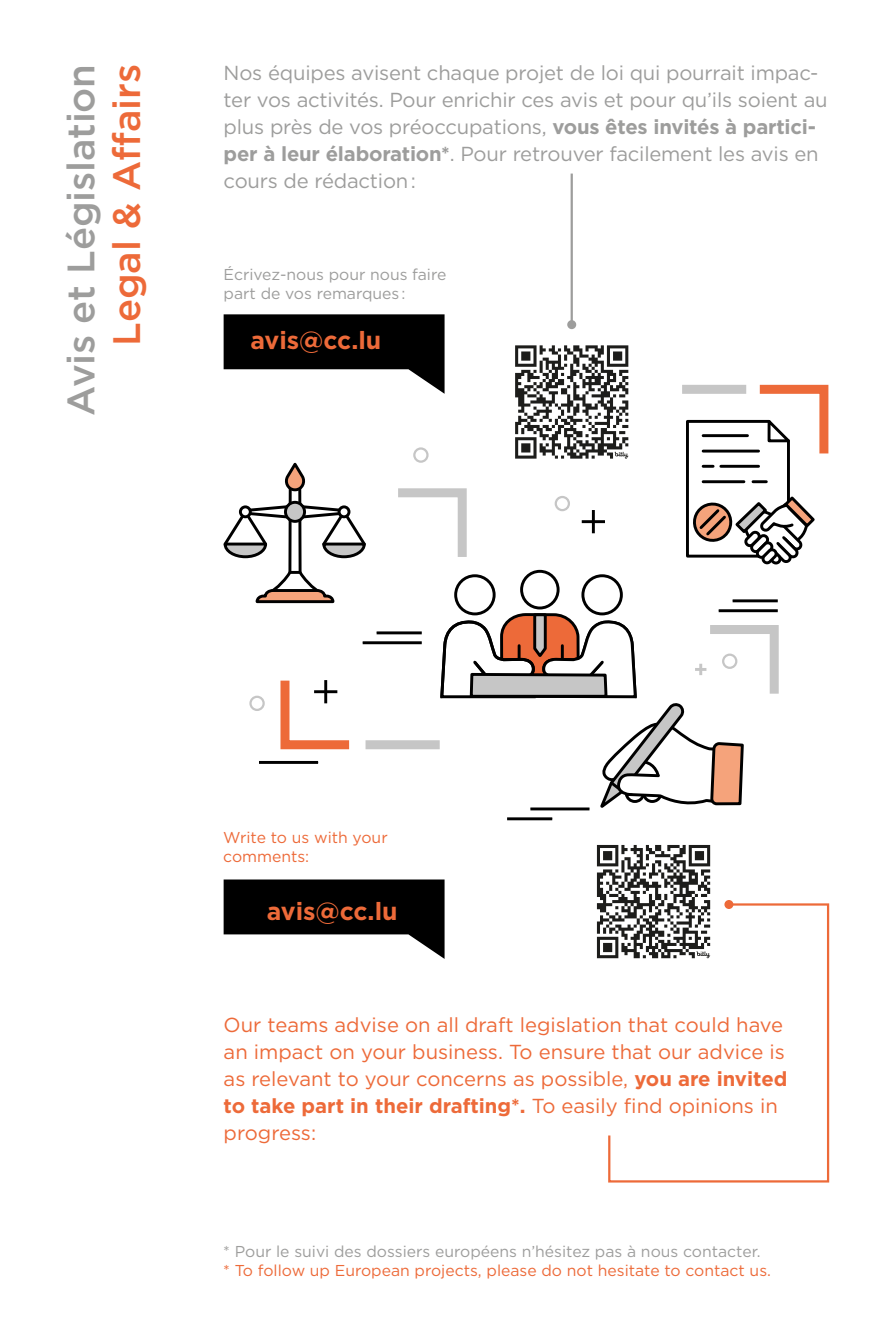
<style>
.page{position:relative;width:893px;height:1340px;background:#fff}
.page>*{position:absolute;margin:0;border:0;box-sizing:border-box;transform-origin:0 0}
.t1{font:500 38.25px "Gotham";letter-spacing:-.005em;color:#9d9d9c}
.t2{font:500 38.25px "Gotham";letter-spacing:-.005em;color:#ed6a39}
.t3{font:700 24.75px "Gotham";color:#ed6a39}
.t4{font:20.25px/27px "Gotham";letter-spacing:-.01em;color:#9d9d9c}
.t5{font:20.25px/27px "Gotham";color:#ed6a39}
.t6{font:15.75px/18.9px "Gotham";color:#9d9d9c}
.t7{font:15.75px/18.9px "Gotham";color:#ed6a39}
.s1{font-weight:700}
</style>
<div class="page">
<svg style="left:607px;top:902px;width:223px;height:281px"></svg>
<div style="left:724px;top:900px;width:9px;height:9px;background:#ed6a39;border-radius:50%"></div>
<svg style="left:515px;top:345px;width:113px;height:114px"></svg>
<svg style="left:597px;top:845px;width:113px;height:113px"></svg>
<svg style="left:280px;top:680px;width:70px;height:70px"></svg>
<svg style="left:398px;top:488px;width:69px;height:69px"></svg>
<div style="left:682px;top:385px;width:64px;height:9px;background:#c6c6c6"></div>
<div style="left:366px;top:740px;width:74px;height:9px;background:#c6c6c6"></div>
<hr style="left:324px;top:680px;width:3px;height:23px;background:#000">
<hr style="left:314px;top:690px;width:23px;height:3px;background:#000">
<hr style="left:582px;top:520px;width:23px;height:3px;background:#000">
<hr style="left:592px;top:510px;width:3px;height:23px;background:#000">
<div style="left:413px;top:447px;width:16px;height:16px;border:2px solid #c6c6c6;border-radius:50%"></div>
<div style="left:249px;top:695px;width:16px;height:16px;border:2px solid #c6c6c6;border-radius:50%"></div>
<div style="left:555px;top:496px;width:15px;height:15px;border:2px solid #c6c6c6;border-radius:50%"></div>
<hr style="left:507px;top:817px;width:45px;height:3px;background:#000">
<hr style="left:530px;top:807px;width:59px;height:3px;background:#000">
<hr style="left:733px;top:599px;width:45px;height:3px;background:#000">
<hr style="left:377px;top:631px;width:45px;height:3px;background:#000">
<hr style="left:363px;top:641px;width:59px;height:3px;background:#000">
<hr style="left:259px;top:761px;width:59px;height:3px;background:#000">
<svg style="left:684px;top:384px;width:145px;height:181px"></svg>
<div style="left:454px;top:574px;width:42px;height:41px;border:3px solid #000;border-radius:50%"></div>
<div style="left:581px;top:574px;width:42px;height:41px;border:3px solid #000;border-radius:50%"></div>
<div style="left:520px;top:570px;width:40px;height:39px;border:3px solid #000;border-radius:50%"></div>
<svg style="left:439px;top:604px;width:340px;height:203px"></svg>
<svg style="left:223px;top:462px;width:143px;height:142px"></svg>
<hr style="left:571px;top:173px;width:2px;height:151px;background:#9d9d9c">
<div style="left:567px;top:320px;width:9px;height:9px;background:#9d9d9c;border-radius:50%"></div>
<svg style="left:224px;top:314px;width:221px;height:80px"></svg>
<svg style="left:224px;top:879px;width:221px;height:79px"></svg>
<h1 class="t1" style="left:56px;top:416px;width:353px;rotate:-90deg">Avis et Législation</h1>
<h1 class="t2" style="left:102px;top:346px;width:283px;rotate:-90deg">Legal &amp; Affairs</h1>
<p class="t4" style="left:224px;top:59px;width:606px">Nos équipes avisent chaque projet de loi qui pourrait impac&shy;ter vos activités. Pour enrichir ces avis et pour qu’ils soient au plus près de vos préoccupations, <span class="s1">vous êtes invités à partici&shy;per à leur élaboration*</span>. Pour retrouver facilement les avis en cours de rédaction :</p>
<p class="t6" style="left:224px;top:265px;width:224px">Écrivez-nous pour nous faire part de vos remarques :</p>
<p class="t3" style="left:250px;top:324px;width:133px">avis@cc.lu</p>
<p class="t7" style="left:223px;top:827px;width:166px">Write to us with your comments:</p>
<p class="t3" style="left:267px;top:894px;width:132px">avis@cc.lu</p>
<p class="t5" style="left:224px;top:1010px;width:565px">Our teams advise on all draft legislation that could have an impact on your business. To ensure that our advice is as relevant to your concerns as possible, <span class="s1">you are invited to take part in their drafting*.</span> To easily find opinions in progress:</p>
<p class="t6" style="left:223px;top:1241px;width:539px">* Pour le suivi des dossiers européens n’hésitez pas à nous contacter.</p>
<p class="t7" style="left:223px;top:1260px;width:549px">* To follow up European projects, please do not hesitate to contact us.</p>
</div>
